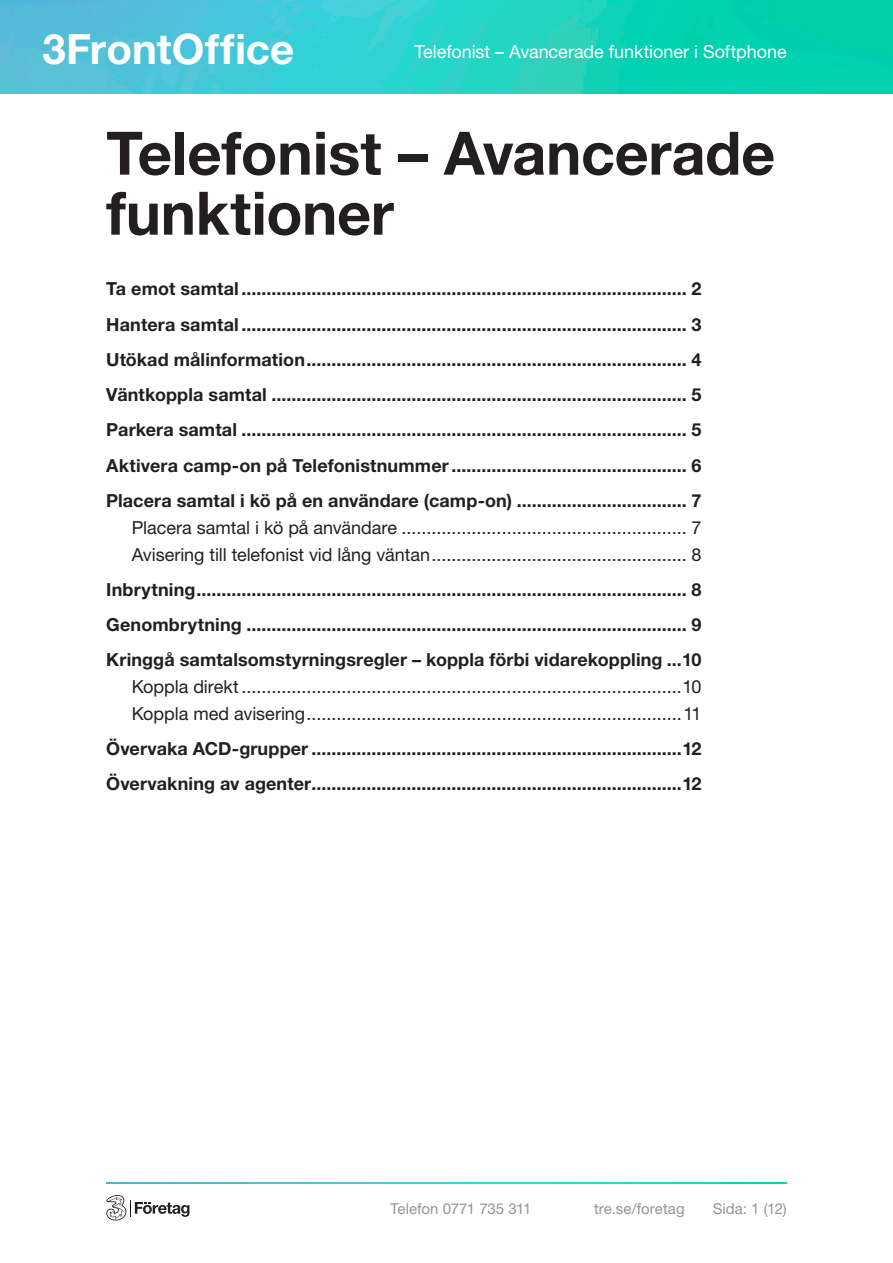
<style>
.page{position:relative;width:893px;height:1263px;background:#fff}
.page>*{position:absolute;margin:0;border:0;box-sizing:border-box;transform-origin:0 0}
.Kapitelrubrik{font:700 60px/60px "Helvetica Neue LT Std";letter-spacing:-.005em;color:#231f20}
.t1{font:700 42px "Helvetica Neue LT Std";letter-spacing:.005em;color:#fff}
.Innehåll_1{font:700 18px "Helvetica Neue LT Std";letter-spacing:.005em;color:#231f20}
.Innehåll_2{font:18px "Helvetica Neue LT Std";letter-spacing:-.005em;color:#231f20}
.t2{font:18px "Helvetica Neue LT Std";letter-spacing:-.005em;color:#fff}
.t3{font:15px "Helvetica Neue LT Std";color:#939598}
</style>
<div class="page">
<svg style="left:106px;top:1195px;width:83px;height:25px"></svg>
<img style="left:106px;top:1182px;width:681px;height:2px">
<img style="left:0;top:0;width:893px;height:94px">
<h2 class="t1" style="left:43px;top:23px;width:253px">3FrontOffice</h2>
<p class="t2" style="left:414px;top:40px;width:374px">Telefonist – Avancerade funktioner i Softphone</p>
<p class="Kapitelrubrik" style="left:106px;top:122px;width:670px">Telefonist – Avancerade funktioner</p>
<p class="Innehåll_1" style="left:106px;top:278px;width:597px">Ta emot samtal ......................................................................................... 2</p>
<p class="Innehåll_1" style="left:106px;top:313px;width:597px">Hantera samtal ......................................................................................... 3</p>
<p class="Innehåll_1" style="left:106px;top:348px;width:597px">Utökad målinformation............................................................................ 4</p>
<p class="Innehåll_1" style="left:106px;top:384px;width:597px">Väntkoppla samtal ................................................................................... 5</p>
<p class="Innehåll_1" style="left:106px;top:419px;width:597px">Parkera samtal ......................................................................................... 5</p>
<p class="Innehåll_1" style="left:106px;top:454px;width:597px">Aktivera camp-on på Telefonistnummer ............................................... 6</p>
<p class="Innehåll_1" style="left:106px;top:489px;width:597px">Placera samtal i kö på en användare (camp-on) .................................. 7</p>
<p class="Innehåll_2" style="left:132px;top:517px;width:571px">Placera samtal i kö på användare ......................................................... 7</p>
<p class="Innehåll_2" style="left:132px;top:543px;width:571px">Avisering till telefonist vid lång väntan................................................... 8</p>
<p class="Innehåll_1" style="left:106px;top:578px;width:597px">Inbrytning.................................................................................................. 8</p>
<p class="Innehåll_1" style="left:106px;top:613px;width:597px">Genombrytning ........................................................................................ 9</p>
<p class="Innehåll_1" style="left:106px;top:649px;width:597px">Kringgå samtalsomstyrningsregler – koppla förbi vidarekoppling ...10</p>
<p class="Innehåll_2" style="left:132px;top:676px;width:571px">Koppla direkt........................................................................................10</p>
<p class="Innehåll_2" style="left:132px;top:703px;width:571px">Koppla med avisering...........................................................................11</p>
<p class="Innehåll_1" style="left:106px;top:737px;width:597px">Övervaka ACD-grupper ..........................................................................12</p>
<p class="Innehåll_1" style="left:106px;top:773px;width:597px">Övervakning av agenter..........................................................................12</p>
<p class="t3" style="left:390px;top:1200px;width:143px">Telefon 0771 735 311</p>
<p class="t3" style="left:594px;top:1200px;width:92px">tre.se/foretag</p>
<p class="t3" style="left:713px;top:1200px;width:75px">Sida: 1 (12)</p>
</div>
